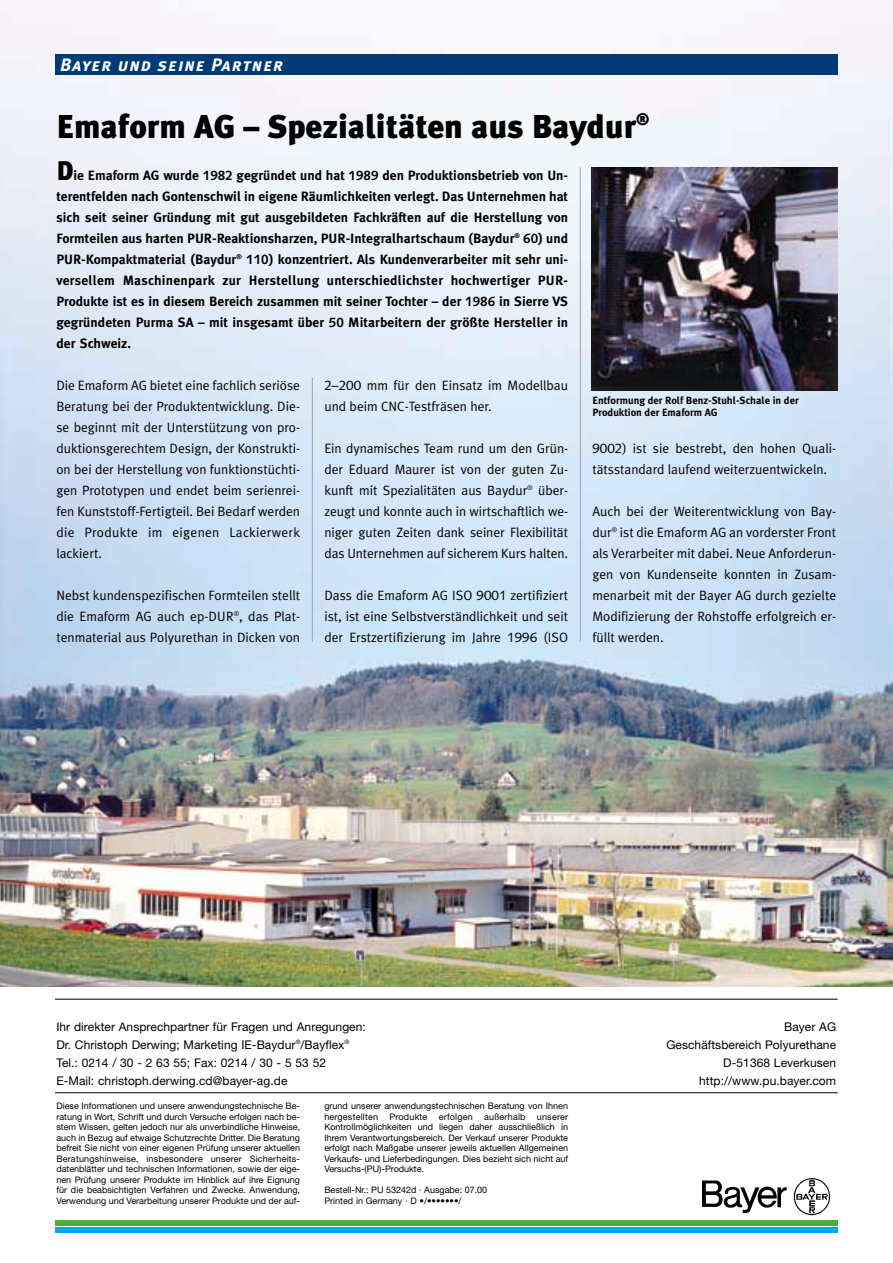
<style>
.page{position:relative;width:893px;height:1263px;background:#fff}
.page>*{position:absolute;margin:0;border:0;box-sizing:border-box;transform-origin:0 0}
.t1{font:900 33px "Meta Plus";color:#000}
.t2{font:italic 18px "Meta Plus Bold Caps";letter-spacing:.055em;color:#fff}
.t3{font:13.5px/21px "Meta Plus Normal";color:#000;text-align:justify}
.t4{font:700 13.5px/21px "Meta Plus";letter-spacing:.005em;color:#000;text-align:justify}
.t5{font:12px/18px "Helvetica Neue";letter-spacing:.005em;color:#000;text-align:right}
.t6{font:700 10.5px/12px "Meta Plus";color:#000}
.t7{font:9px/10.5px "Helvetica Neue";color:#000;text-align:justify}
.t8{font:9px "Helvetica Neue";letter-spacing:.02em;color:#000}
.s1{font-weight:900;font-size:27px}
.s2{font-family:"Syntax"}
</style>
<div class="page">
<img style="left:0;top:11px;width:892px;height:975px">
<div style="left:55px;top:54px;width:782px;height:21px;background:#003b78"></div>
<hr style="left:312px;top:377px;width:1px;height:265px;background:#a7a4a5">
<hr style="left:580px;top:167px;width:1px;height:475px;background:#a7a4a5">
<img style="left:702px;top:1178px;width:127px;height:38px">
<hr style="left:55px;top:1092px;width:782px;height:1px;background:#000">
<hr style="left:55px;top:999px;width:782px;height:1px;background:#000">
<div style="left:55px;top:1220px;width:782px;height:6px;background:#44b235"></div>
<div style="left:55px;top:1227px;width:782px;height:6px;background:#00a9eb"></div>
<img style="left:591px;top:168px;width:246px;height:222px">
<h2 class="t2" style="left:60px;top:54px;width:224px">Bayer und seine Partner</h2>
<h1 class="t1" style="left:56px;top:115px;width:594px">Emaform AG – Spezialitäten aus Baydur<sup>®</sup></h1>
<p class="t4" style="left:56px;top:166px;width:513px"><span class="s1">D</span>ie Emaform AG wurde <span class="s2">1982</span> gegründet und hat <span class="s2">1989</span> den Produktionsbetrieb von Un&shy;terentfelden nach Gontenschwil in eigene Räumlichkeiten verlegt. Das Unternehmen hat sich seit seiner Gründung mit gut ausgebildeten Fachkräften auf die Herstellung von Formteilen aus harten PUR-Reaktionsharzen, PUR-Integralhartschaum (Baydur<sup>®</sup> <span class="s2">60</span>) und PUR-Kompaktmaterial (Baydur<sup>®</sup> <span class="s2">110</span>) konzentriert. Als Kundenverarbeiter mit sehr uni&shy;versellem Maschinenpark zur Herstellung unterschiedlichster hochwertiger PUR-Produkte ist es in diesem Bereich zusammen mit seiner Tochter – der <span class="s2">1986</span> in Sierre VS gegründeten Purma SA – mit insgesamt über <span class="s2">50</span> Mitarbeitern der größte Hersteller in der Schweiz.</p>
<p class="t3" style="left:56px;top:376px;width:245px">Die Emaform AG bietet eine fachlich seriöse Beratung bei der Produktentwicklung. Die&shy;se beginnt mit der Unterstützung von pro&shy;duktionsgerechtem Design, der Konstrukti&shy;on bei der Herstellung von funktionstüchti&shy;gen Prototypen und endet beim serienrei&shy;fen Kunststoff-Fertigteil. Bei Bedarf werden die Produkte im eigenen Lackierwerk lackiert.</p>
<p class="t3" style="left:56px;top:586px;width:245px">Nebst kundenspezifischen Formteilen stellt die Emaform AG auch ep-DUR<sup>®</sup>, das Plat&shy;tenmaterial aus Polyurethan in Dicken von</p>
<p class="t3" style="left:324px;top:376px;width:245px"><span class="s2">2–200</span> mm für den Einsatz im Modellbau und beim CNC-Testfräsen her.</p>
<p class="t3" style="left:324px;top:439px;width:245px">Ein dynamisches Team rund um den Grün&shy;der Eduard Maurer ist von der guten Zu&shy;kunft mit Spezialitäten aus Baydur<sup>®</sup> über&shy;zeugt und konnte auch in wirtschaftlich we&shy;niger guten Zeiten dank seiner Flexibilität das Unternehmen auf sicherem Kurs halten.</p>
<p class="t3" style="left:324px;top:586px;width:245px">Dass die Emaform AG ISO <span class="s2">9001</span> zertifiziert ist, ist eine Selbstverständlichkeit und seit der Erstzertifizierung im Jahre <span class="s2">1996</span> (ISO</p>
<p class="t6" style="left:592px;top:396px;width:208px">Entformung der Rolf Benz-Stuhl-Schale in der<br>Produktion der Emaform AG</p>
<p class="t3" style="left:592px;top:439px;width:245px"><span class="s2">9002</span>) ist sie bestrebt, den hohen Quali&shy;tätsstandard laufend weiterzuentwickeln.</p>
<p class="t3" style="left:592px;top:502px;width:245px">Auch bei der Weiterentwicklung von Bay&shy;dur<sup>®</sup> ist die Emaform AG an vorderster Front als Verarbeiter mit dabei. Neue Anforderun&shy;gen von Kundenseite konnten in Zusam&shy;menarbeit mit der Bayer AG durch gezielte Modifizierung der Rohstoffe erfolgreich er&shy;füllt werden.</p>
<p class="t5" style="left:56px;top:1019px;width:311px;text-align:left">Ihr direkter Ansprechpartner für Fragen und Anregungen:<br>Dr. Christoph Derwing; Marketing IE-Baydur<sup>®</sup>/Bayflex<sup>® </sup>Tel.: 0214 / 30 - 2 63 55; Fax: 0214 / 30 - 5 53 52<br>E-Mail: christoph.derwing.cd@bayer-ag.de</p>
<p class="t7" style="left:56px;top:1102px;width:245px">Diese Informationen und unsere anwendungstechnische Be&shy;ratung in Wort, Schrift und durch Versuche erfolgen nach be&shy;stem Wissen, gelten jedoch nur als unverbindliche Hinweise, auch in Bezug auf etwaige Schutzrechte Dritter. Die Beratung befreit Sie nicht von einer eigenen Prüfung unserer aktuellen Beratungshinweise, insbesondere unserer Sicherheits&shy;datenblätter und technischen Informationen, sowie der eige&shy;nen Prüfung unserer Produkte im Hinblick auf ihre Eignung für die beabsichtigten Verfahren und Zwecke. Anwendung, Verwendung und Verarbeitung unserer Produkte und der auf-</p>
<p class="t7" style="left:324px;top:1102px;width:245px">grund unserer anwendungstechnischen Beratung von Ihnen hergestellten</p>
<p class="t8" style="left:389px;top:1113px;width:39px">Produkte</p>
<p class="t8" style="left:439px;top:1113px;width:36px">erfolgen</p>
<p class="t8" style="left:484px;top:1113px;width:43px">außerhalb</p>
<p class="t7" style="left:324px;top:1112px;width:245px;text-indent:212px">unserer Kontrollmöglichkeiten und liegen daher ausschließlich in Ihrem Verantwortungsbereich. Der Verkauf unserer Produkte erfolgt nach Maßgabe unserer jeweils aktuellen Allgemeinen Verkaufs- und Lieferbedingungen. Dies bezieht sich nicht auf Versuchs-(PU)-Produkte.</p>
<p class="t7" style="left:324px;top:1186px;width:164px">Bestell-Nr.: PU 53242d · Ausgabe: 07.00<br>Printed in Germany · D •/•••••••/</p>
<p class="t5" style="left:666px;top:1019px;width:171px">Bayer AG<br>Geschäftsbereich Polyurethane<br>D-51368 Leverkusen http://www.pu.bayer.com</p>
</div>
